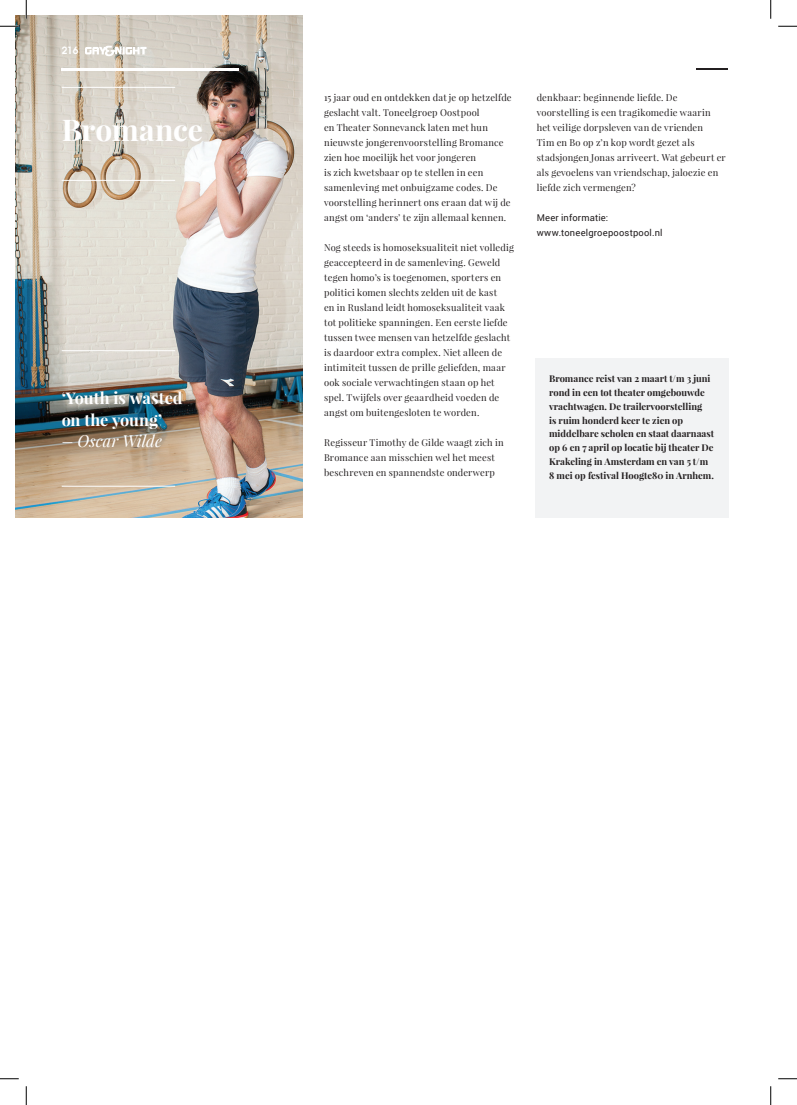
<style>
.page{position:relative;width:797px;height:1105px;background:#fff}
.page>*{position:absolute;margin:0;border:0;box-sizing:border-box;transform-origin:0 0}
.t1{font:700 30px "Playfair Display";letter-spacing:-.005em;color:#fff}
.t2{font:700 16.25px/21.2px "Playfair Display";color:#fff}
.t3{font:italic 16.25px "Playfair Display";color:#fff}
.t4{font:600 10px "Avant Garde LT";color:#fff}
.t5{font:9.38px/15px "Playfair Display";letter-spacing:.015em;color:#231f20}
.t6{font:700 9.38px/13.8px "Playfair Display";color:#231f20}
.t7{font:9.38px/15px "Roboto";letter-spacing:.02em;color:#231f20}
</style>
<div class="page">
<img style="left:16px;top:16px;width:287px;height:501px">
<svg style="left:85px;top:46px;width:61px;height:10px"></svg>
<hr style="left:696px;top:68px;width:32px;height:1px;background:#231f20">
<hr style="left:62px;top:68px;width:177px;height:3px;background:#fff">
<div style="left:535px;top:358px;width:193px;height:159px;background:#f2f3f4"></div>
<hr style="left:62px;top:87px;width:113px;height:1px;background:#fff">
<hr style="left:62px;top:180px;width:113px;height:1px;background:#fff">
<hr style="left:62px;top:350px;width:113px;height:1px;background:#fff">
<hr style="left:62px;top:486px;width:113px;height:1px;background:#fff">
<svg style="left:0;top:25px;width:19px;height:2px"></svg>
<svg style="left:778px;top:25px;width:19px;height:2px"></svg>
<svg style="left:0;top:1078px;width:19px;height:1px"></svg>
<svg style="left:778px;top:1078px;width:19px;height:1px"></svg>
<svg style="left:25px;top:0;width:2px;height:19px"></svg>
<svg style="left:25px;top:1086px;width:2px;height:19px"></svg>
<svg style="left:770px;top:0;width:1px;height:19px"></svg>
<svg style="left:770px;top:1086px;width:1px;height:19px"></svg>
<p class="t4" style="left:62px;top:44px;width:18px">216</p>
<h1 class="t1" style="left:62px;top:111px;width:143px">Bromance</h1>
<h2 class="t2" style="left:62px;top:387px;width:122px">‘Youth is wasted on the young’</h2>
<h2 class="t3" style="left:62px;top:430px;width:102px">– Oscar Wilde</h2>
<p class="t5" style="left:324px;top:90px;width:189px">15 jaar oud en ontdekken dat je op hetzelfde geslacht valt. Toneelgroep Oostpool<br>en Theater Sonnevanck laten met hun nieuwste jongerenvoorstelling Bromance zien hoe moeilijk het voor jongeren<br>is zich kwetsbaar op te stellen in een samenleving met onbuigzame codes. De voorstelling herinnert ons eraan dat wij de angst om ‘anders’ te zijn allemaal kennen.</p>
<p class="t5" style="left:324px;top:240px;width:191px">Nog steeds is homoseksualiteit niet volledig geaccepteerd in de samenleving. Geweld tegen homo’s is toegenomen, sporters en politici komen slechts zelden uit de kast<br>en in Rusland leidt homoseksualiteit vaak tot politieke spanningen. Een eerste liefde tussen twee mensen van hetzelfde geslacht is daardoor extra complex. Niet alleen de intimiteit tussen de prille geliefden, maar ook sociale verwachtingen staan op het spel. Twijfels over geaardheid voeden de angst om buitengesloten te worden.</p>
<p class="t5" style="left:324px;top:435px;width:181px">Regisseur Timothy de Gilde waagt zich in<br>Bromance aan misschien wel het meest beschreven en spannendste onderwerp</p>
<p class="t5" style="left:536px;top:90px;width:190px">denkbaar: beginnende liefde. De voorstelling is een tragikomedie waarin het veilige dorpsleven van de vrienden<br>Tim en Bo op z’n kop wordt gezet als stadsjongen Jonas arriveert. Wat gebeurt er als gevoelens van vriendschap, jaloezie en liefde zich vermengen?</p>
<p class="t7" style="left:536px;top:210px;width:127px">Meer informatie: www.toneelgroepoostpool.nl</p>
<p class="t6" style="left:549px;top:372px;width:166px">Bromance reist van 2 maart t/m 3 juni rond in een tot theater omgebouwde vrachtwagen. De trailervoorstelling<br>is ruim honderd keer te zien op middelbare scholen en staat daarnaast op 6 en 7 april op locatie bij theater De Krakeling in Amsterdam en van 5 t/m 8 mei op festival Hoogte80 in Arnhem.</p>
</div>
